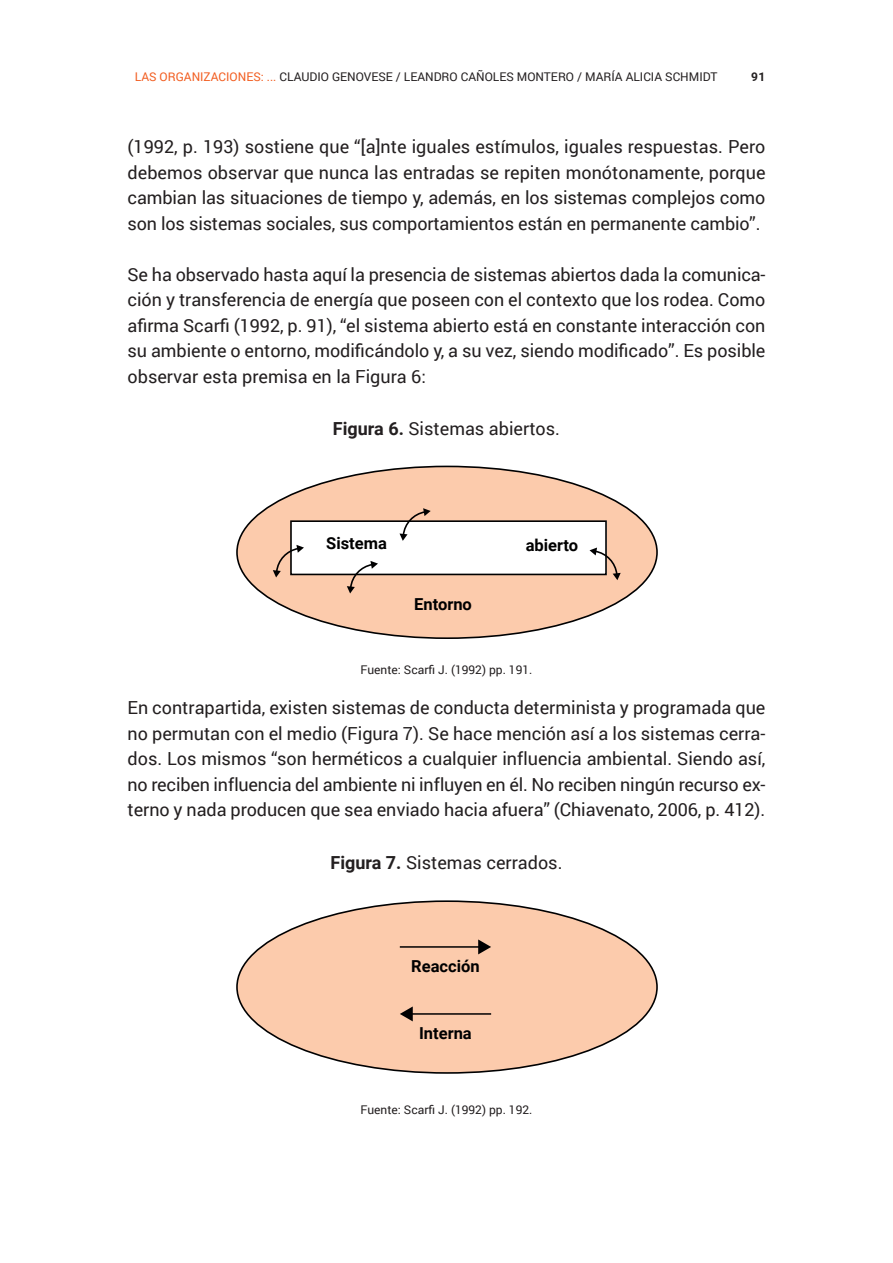
<style>
.page{position:relative;width:893px;height:1263px;background:#fff}
.page>*{position:absolute;margin:0;border:0;box-sizing:border-box;transform-origin:0 0}
.t1{font:18px/25.5px "Roboto";letter-spacing:-.005em;color:#231f20;text-align:justify}
.t2{font:700 16.5px "Roboto";color:#000001}
.t3{font:12px "Roboto";color:#231f20}
.t4{font:700 12px "Roboto";color:#231f20}
.s1{color:#f25e21}
.s2{font-weight:700}
</style>
<div class="page">
<div style="left:237px;top:466px;width:420px;height:172px;background:#fccbac;border-radius:50%"></div>
<div style="left:291px;top:521px;width:315px;height:53px;background:#fff"></div>
<div style="left:290px;top:520px;width:317px;height:55px;border:2px solid #000001"></div>
<svg style="left:273px;top:545px;width:31px;height:32px"></svg>
<svg style="left:347px;top:561px;width:31px;height:32px"></svg>
<svg style="left:399px;top:508px;width:32px;height:33px"></svg>
<svg style="left:589px;top:547px;width:32px;height:33px"></svg>
<div style="left:237px;top:901px;width:420px;height:172px;background:#fccbac;border-radius:50%"></div>
<hr style="left:400px;top:946px;width:80px;height:2px;background:#000001">
<svg style="left:478px;top:939px;width:13px;height:15px"></svg>
<hr style="left:411px;top:1013px;width:80px;height:2px;background:#000001">
<svg style="left:400px;top:1006px;width:13px;height:15px"></svg>
<p class="t3" style="left:135px;top:68px;width:584px"><span class="s1">LAS ORGANIZACIONES: ...</span> CLAUDIO GENOVESE / LEANDRO CAÑOLES MONTERO / MARÍA ALICIA SCHMIDT</p>
<p class="t4" style="left:751px;top:68px;width:16px">91</p>
<p class="t1" style="left:128px;top:133px;width:639px">(1992, p. 193) sostiene que “[a]nte iguales estímulos, iguales respuestas. Pero debemos observar que nunca las entradas se repiten monótonamente, porque cambian las situaciones de tiempo y, además, en los sistemas complejos como son los sistemas sociales, sus comportamientos están en permanente cambio”.</p>
<p class="t1" style="left:128px;top:261px;width:639px">Se ha observado hasta aquí la presencia de sistemas abiertos dada la comunica&shy;ción y transferencia de energía que poseen con el contexto que los rodea. Como afirma Scarfi (1992, p. 91), “el sistema abierto está en constante interacción con su ambiente o entorno, modificándolo y, a su vez, siendo modificado”. Es posible observar esta premisa en la Figura 6:</p>
<p class="t1" style="left:333px;top:415px;width:229px"><span class="s2">Figura 6.</span> Sistemas abiertos.</p>
<p class="t2" style="left:326px;top:531px;width:62px">Sistema</p>
<p class="t2" style="left:414px;top:592px;width:59px">Entorno</p>
<p class="t2" style="left:526px;top:534px;width:54px">abierto</p>
<p class="t3" style="left:361px;top:661px;width:173px">Fuente: Scarfi J. (1992) pp. 191.</p>
<p class="t1" style="left:128px;top:694px;width:639px">En contrapartida, existen sistemas de conducta determinista y programada que no permutan con el medio (Figura 7). Se hace mención así a los sistemas cerra&shy;dos. Los mismos “son herméticos a cualquier influencia ambiental. Siendo así, no reciben influencia del ambiente ni influyen en él. No reciben ningún recurso ex&shy;terno y nada producen que sea enviado hacia afuera” (Chiavenato, 2006, p. 412).</p>
<p class="t1" style="left:331px;top:849px;width:233px"><span class="s2">Figura 7.</span> Sistemas cerrados.</p>
<p class="t2" style="left:411px;top:752px;width:70px">Reacción</p>
<p class="t2" style="left:414px;top:795px;width:59px">Entorno</p>
<p class="t2" style="left:411px;top:955px;width:70px">Reacción</p>
<p class="t2" style="left:419px;top:1022px;width:54px">Interna</p>
<p class="t3" style="left:361px;top:1102px;width:173px">Fuente: Scarfi J. (1992) pp. 192.</p>
</div>
